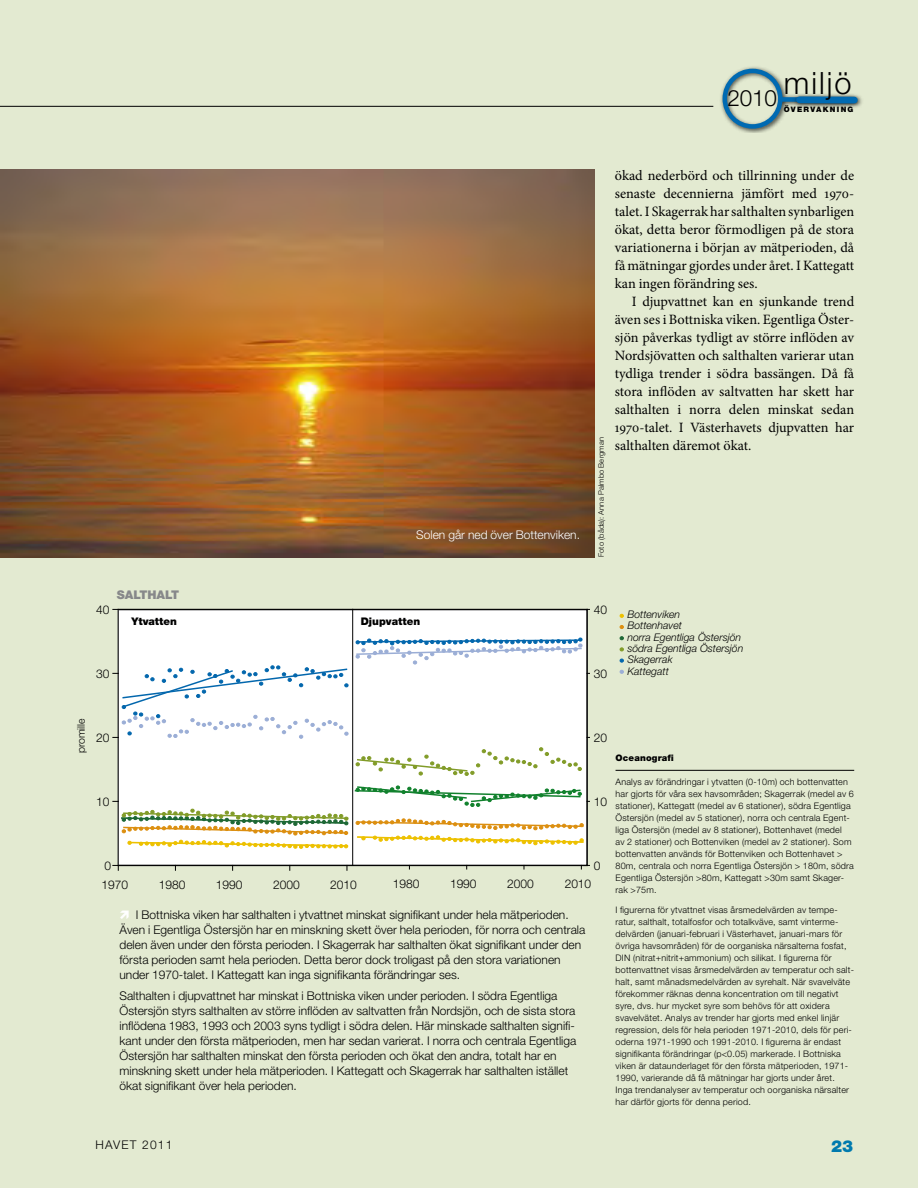
<style>
.page{position:relative;width:918px;height:1188px;background:#e3ead1}
.page>*{position:absolute;margin:0;border:0;box-sizing:border-box;transform-origin:0 0}
.t1{font:300 30.75px "Helvetica Neue";letter-spacing:.065em;color:#000}
.t2{font:300 22.5px "Helvetica Neue";color:#000}
.t3{font:900 16.5px "Helvetica Neue";color:#007aae}
.t4{font:14.25px/18px "Minion Pro";letter-spacing:-.005em;color:#000;text-align:justify}
.t5{font:300 12px/15px "Helvetica Neue";color:#000}
.t6{font:300 12px "Helvetica Neue";color:#fff}
.t7{font:300 12px "Helvetica Neue";letter-spacing:.1em;color:#000}
.t8{font:900 12px "Helvetica Neue";color:#87888a}
.t9{font:italic 300 10.5px/11.2px "Helvetica Neue";color:#000}
.t10{font:900 10.5px "Helvetica Neue";color:#000}
.t11{font:300 10.5px "Helvetica Neue";color:#000}
.t12{font:300 9px/12px "Helvetica Neue";letter-spacing:.02em;color:#000}
.t13{font:900 9px "Helvetica Neue";color:#000}
.t14{font:300 7.5px "Helvetica Neue";letter-spacing:.02em;color:#000}
.t15{font:900 7.5px "Helvetica Neue";letter-spacing:.17em;color:#000}
.s1{font-family:"Minion Regular SC"}
.s2{color:#fff}
</style>
<div class="page">
<hr style="left:0;top:106px;width:713px;height:1px;background:#000">
<img style="left:720px;top:67px;width:67px;height:66px">
<img style="left:774px;top:92px;width:17px;height:18px">
<div style="left:781px;top:97px;width:71px;height:5px;background:#006ab2"></div>
<img style="left:791px;top:94px;width:71px;height:14px">
<div style="left:799px;top:96px;width:55px;height:7px;background:#006ab2"></div>
<div style="left:722px;top:69px;width:61px;height:60px;border:4px solid #006ab2;border-radius:50%"></div>
<div style="left:118px;top:610px;width:469px;height:255px;background:#fff"></div>
<hr style="left:353px;top:865px;width:234px;height:1px;background:#000">
<hr style="left:353px;top:609px;width:234px;height:1px;background:#000">
<hr style="left:587px;top:609px;width:1px;height:256px;background:#000">
<hr style="left:118px;top:865px;width:235px;height:1px;background:#000">
<hr style="left:118px;top:609px;width:235px;height:1px;background:#000">
<svg style="left:113px;top:865px;width:6px;height:5px"></svg>
<hr style="left:352px;top:609px;width:1px;height:256px;background:#000">
<svg style="left:620px;top:614px;width:4px;height:4px"></svg>
<svg style="left:620px;top:625px;width:4px;height:4px"></svg>
<svg style="left:620px;top:636px;width:4px;height:4px"></svg>
<svg style="left:620px;top:648px;width:4px;height:3px"></svg>
<svg style="left:620px;top:670px;width:4px;height:4px"></svg>
<svg style="left:620px;top:659px;width:4px;height:3px"></svg>
<svg style="left:355px;top:638px;width:228px;height:26px"></svg>
<svg style="left:356px;top:747px;width:226px;height:29px"></svg>
<svg style="left:113px;top:666px;width:235px;height:73px"></svg>
<svg style="left:113px;top:785px;width:476px;height:64px"></svg>
<hr style="left:616px;top:770px;width:238px;height:1px;background:#000">
<img style="left:0;top:169px;width:594px;height:388px">
<h1 class="t1" style="left:784px;top:65px;width:69px">miljö</h1>
<h2 class="t2" style="left:728px;top:85px;width:51px">2010</h2>
<p class="t15" style="left:784px;top:105px;width:71px">ÖVERVAKNING</p>
<h3 class="t6" style="left:416px;top:528px;width:165px">Solen går ned över Bottenviken.</h3>
<p class="t14" style="left:596px;top:557px;width:121px;rotate:-90deg">Foto (båda): Anna Palmbo Bergman</p>
<p class="t4" style="left:615px;top:167px;width:241px">ökad nederbörd och tillrinning under de senaste decennierna jämfört med <span class="s1">1970</span>- talet. I Skagerrak har salthalten synbarligen ökat, detta beror förmodligen på de stora variationerna i början av mätperioden, då få mätningar gjordes under året. I Kattegatt kan ingen förändring ses.</p>
<p class="t4" style="left:615px;top:293px;width:241px;text-indent:17px">I djupvattnet kan en sjunkande trend även ses i Bottniska viken. Egentliga Öster&shy;sjön påverkas tydligt av större inflöden av Nordsjövatten och salthalten varierar utan tydliga trender i södra bassängen. Då få stora inflöden av saltvatten har skett har salthalten i norra delen minskat sedan <span class="s1">1970</span>-talet. I Västerhavets djupvatten har salthalten däremot ökat.</p>
<h3 class="t8" style="left:117px;top:587px;width:64px">SALTHALT</h3>
<h3 class="t5" style="left:96px;top:602px;width:15px">40</h3>
<h3 class="t5" style="left:96px;top:666px;width:15px">30</h3>
<p class="t10" style="left:131px;top:615px;width:47px">Ytvatten</p>
<p class="t10" style="left:361px;top:615px;width:61px">Djupvatten</p>
<h3 class="t5" style="left:594px;top:602px;width:15px">40</h3>
<h3 class="t5" style="left:594px;top:666px;width:15px">30</h3>
<p class="t9" style="left:627px;top:609px;width:117px">Bottenviken<br>Bottenhavet<br>norra Egentliga Östersjön södra Egentliga Östersjön<br>Skagerrak<br>Kattegatt</p>
<p class="t11" style="left:75px;top:753px;width:37px;rotate:-90deg">promille</p>
<h3 class="t5" style="left:96px;top:730px;width:15px">20</h3>
<h3 class="t5" style="left:594px;top:730px;width:15px">20</h3>
<h3 class="t5" style="left:96px;top:794px;width:15px">10</h3>
<h3 class="t5" style="left:594px;top:794px;width:15px">10</h3>
<h3 class="t5" style="left:105px;top:858px;width:8px">0</h3>
<h3 class="t5" style="left:594px;top:858px;width:8px">0</h3>
<h3 class="t5" style="left:102px;top:877px;width:28px">1970</h3>
<h3 class="t5" style="left:159px;top:877px;width:28px">1980</h3>
<h3 class="t5" style="left:216px;top:877px;width:28px">1990</h3>
<h3 class="t5" style="left:273px;top:877px;width:28px">2000</h3>
<h3 class="t5" style="left:330px;top:877px;width:28px">2010</h3>
<h3 class="t5" style="left:393px;top:876px;width:28px">1980</h3>
<h3 class="t5" style="left:450px;top:876px;width:28px">1990</h3>
<h3 class="t5" style="left:507px;top:876px;width:28px">2000</h3>
<h3 class="t5" style="left:565px;top:876px;width:28px">2010</h3>
<p class="t5" style="left:119px;top:907px;width:467px"><span class="s2">■</span> I Bottniska viken har salthalten i ytvattnet minskat signifikant under hela mätperioden.<br>Även i Egentliga Östersjön har en minskning skett över hela perioden, för norra och centrala delen även under den första perioden. I Skagerrak har salthalten ökat signifikant under den första perioden samt hela perioden. Detta beror dock troligast på den stora variationen under 1970-talet. I Kattegatt kan inga signifikanta förändringar ses.</p>
<p class="t5" style="left:119px;top:988px;width:458px">Salthalten i djupvattnet har minskat i Bottniska viken under perioden. I södra Egentliga Östersjön styrs salthalten av större inflöden av saltvatten från Nordsjön, och de sista stora inflödena 1983, 1993 och 2003 syns tydligt i södra delen. Här minskade salthalten signifi&shy;kant under den första mätperioden, men har sedan varierat. I norra och centrala Egentliga Östersjön har salthalten minskat den första perioden och ökat den andra, totalt har en minskning skett under hela mätperioden. I Kattegatt och Skagerrak har salthalten istället ökat signifikant över hela perioden.</p>
<p class="t13" style="left:616px;top:752px;width:60px">Oceanografi</p>
<p class="t12" style="left:616px;top:775px;width:240px">Analys av förändringar i ytvatten (0-10m) och bottenvatten har gjorts för våra sex havsområden; Skagerrak (medel av 6 stationer), Kattegatt (medel av 6 stationer), södra Egentliga Östersjön (medel av 5 stationer), norra och centrala Egent&shy;liga Östersjön (medel av 8 stationer), Bottenhavet (medel<br>av 2 stationer) och Bottenviken (medel av 2 stationer). Som bottenvatten används för Bottenviken och Bottenhavet &gt; 80m, centrala och norra Egentliga Östersjön &gt; 180m, södra Egentliga Östersjön &gt;80m, Kattegatt &gt;30m samt Skager&shy;rak &gt;75m.</p>
<p class="t12" style="left:616px;top:904px;width:240px">I figurerna för ytvattnet visas årsmedelvärden av tempe&shy;ratur, salthalt, totalfosfor och totalkväve, samt vinterme&shy;delvärden (januari-februari i Västerhavet, januari-mars för övriga havsområden) för de oorganiska närsalterna fosfat, DIN (nitrat+nitrit+ammonium) och silikat. I figurerna för bottenvattnet visas årsmedelvärden av temperatur och salt&shy;halt, samt månadsmedelvärden av syrehalt. När svavelväte förekommer räknas denna koncentration om till negativt syre, dvs. hur mycket syre som behövs för att oxidera svavelvätet. Analys av trender har gjorts med enkel linjär regression, dels för hela perioden 1971-2010, dels för peri&shy;oderna 1971-1990 och 1991-2010. I figurerna är endast signifikanta förändringar (p&lt;0.05) markerade. I Bottniska viken är dataunderlaget för den första mätperioden, 1971- 1990, varierande då få mätningar har gjorts under året.<br>Inga trendanalyser av temperatur och oorganiska närsalter har därför gjorts för denna period.</p>
<h3 class="t7" style="left:95px;top:1137px;width:79px">havet 2011</h3>
<h3 class="t3" style="left:831px;top:1136px;width:24px">23</h3>
</div>
